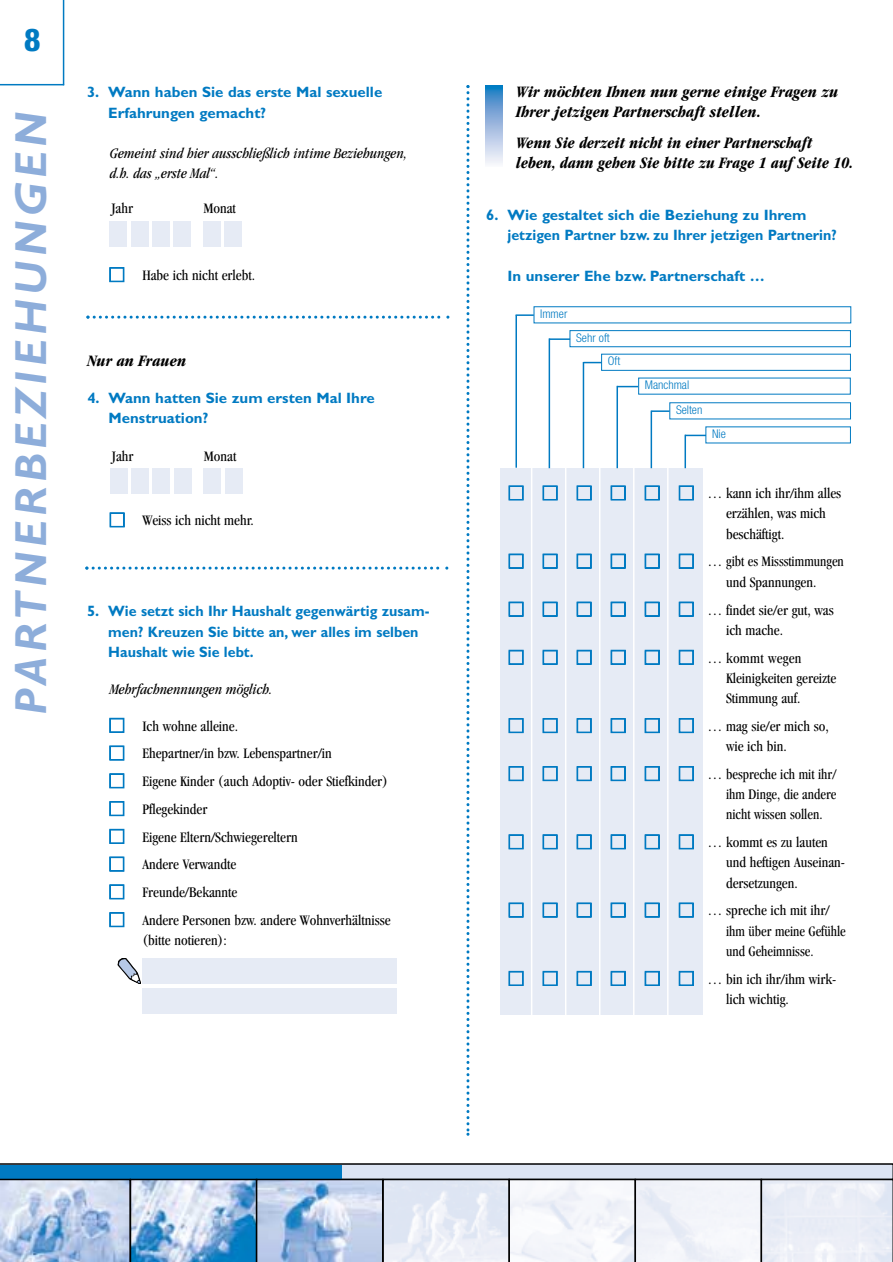
<style>
.page{position:relative;width:893px;height:1262px;background:#fff}
.page>*{position:absolute;margin:0;border:0;box-sizing:border-box;transform-origin:0 0}
.t1{font:italic 700 45px "Gill Sans";letter-spacing:.105em;color:#8dadda}
.t2{font:800 condensed 31.5px "Helvetica Neue";color:#007ac2}
.t3{font:italic 700 condensed 16.5px/20.2px "Garamond";color:#000}
.t4{font:italic 700 condensed 16.5px/20.2px "Garamond";color:#000;scale:.96 1}
.t5{font:condensed 15px/20.2px "Garamond";color:#000}
.t6{font:700 15px/20.2px "Gill Sans";color:#007ac2}
.t7{font:italic condensed 15px/20.2px "Garamond";color:#000}
.t8{font:300 condensed 12px/23.5px "Helvetica Neue";color:#007ac2}
.s1{font-family:"Dingb Nr 2";font-stretch:normal;font-size:18px;color:#007ac2}
</style>
<div class="page">
<svg style="left:466px;top:85px;width:3px;height:1050px"></svg>
<div style="left:499px;top:468px;width:203px;height:546px;background:#e6ebf5"></div>
<hr style="left:531px;top:467px;width:1px;height:549px;background:#fff">
<hr style="left:565px;top:467px;width:1px;height:550px;background:#fff">
<hr style="left:599px;top:467px;width:1px;height:550px;background:#fff">
<hr style="left:633px;top:467px;width:1px;height:550px;background:#fff">
<hr style="left:667px;top:467px;width:1px;height:549px;background:#fff">
<div style="left:110px;top:221px;width:17px;height:25px;background:#e6ebf5"></div>
<div style="left:131px;top:221px;width:17px;height:25px;background:#e6ebf5"></div>
<div style="left:152px;top:221px;width:17px;height:25px;background:#e6ebf5"></div>
<div style="left:174px;top:221px;width:17px;height:25px;background:#e6ebf5"></div>
<div style="left:203px;top:221px;width:17px;height:25px;background:#e6ebf5"></div>
<div style="left:225px;top:221px;width:17px;height:25px;background:#e6ebf5"></div>
<svg style="left:86px;top:316px;width:363px;height:3px"></svg>
<div style="left:110px;top:468px;width:17px;height:26px;background:#e6ebf5"></div>
<div style="left:132px;top:468px;width:17px;height:26px;background:#e6ebf5"></div>
<div style="left:153px;top:468px;width:17px;height:26px;background:#e6ebf5"></div>
<div style="left:174px;top:468px;width:17px;height:26px;background:#e6ebf5"></div>
<div style="left:204px;top:468px;width:17px;height:26px;background:#e6ebf5"></div>
<div style="left:225px;top:468px;width:17px;height:26px;background:#e6ebf5"></div>
<svg style="left:85px;top:566px;width:363px;height:3px"></svg>
<div style="left:142px;top:958px;width:255px;height:25px;background:#e6ebf5"></div>
<svg style="left:117px;top:958px;width:24px;height:25px"></svg>
<div style="left:142px;top:988px;width:255px;height:25px;background:#e6ebf5"></div>
<div style="left:569px;top:330px;width:281px;height:17px;border:1px solid #007ac2"></div>
<hr style="left:549px;top:338px;width:21px;height:2px;background:#007ac2">
<hr style="left:548px;top:338px;width:2px;height:130px;background:#007ac2">
<svg style="left:515px;top:314px;width:19px;height:2px"></svg>
<div style="left:601px;top:354px;width:249px;height:17px;border:1px solid #007ac2"></div>
<svg style="left:618px;top:386px;width:20px;height:1px"></svg>
<hr style="left:616px;top:386px;width:2px;height:82px;background:#007ac2">
<svg style="left:584px;top:362px;width:17px;height:1px"></svg>
<hr style="left:582px;top:362px;width:2px;height:106px;background:#007ac2">
<svg style="left:686px;top:435px;width:20px;height:1px"></svg>
<hr style="left:684px;top:435px;width:2px;height:33px;background:#007ac2">
<svg style="left:652px;top:410px;width:17px;height:2px"></svg>
<hr style="left:650px;top:410px;width:2px;height:58px;background:#007ac2">
<hr style="left:515px;top:315px;width:2px;height:153px;background:#007ac2">
<svg style="left:0;top:1163px;width:892px;height:98px"></svg>
<svg style="left:485px;top:86px;width:17px;height:78px"></svg>
<hr style="left:0;top:84px;width:64px;height:1px;background:#007ac2">
<hr style="left:63px;top:0;width:1px;height:85px;background:#007ac2">
<h2 class="t2" style="left:24px;top:29px;width:18px">8</h2>
<h1 class="t1" style="left:15px;top:714px;width:604px;rotate:-90deg">PARTNERBEZIEHUNGEN</h1>
<p class="t6" style="left:108px;top:84px;width:275px;text-indent:-21px">3. Wann haben Sie das erste Mal sexuelle<br>Erfahrungen gemacht?</p>
<p class="t7" style="left:110px;top:144px;width:299px">Gemeint sind hier ausschließlich intime Beziehungen, d.h. das „erste Mal“.</p>
<p class="t5" style="left:111px;top:200px;width:23px">Jahr</p>
<p class="t5" style="left:203px;top:200px;width:34px">Monat</p>
<p class="t5" style="left:109px;top:266px;width:148px"><span class="s1">Q</span> Habe ich nicht erlebt.</p>
<p class="t3" style="left:87px;top:352px;width:100px">Nur an Frauen</p>
<p class="t6" style="left:109px;top:390px;width:268px;text-indent:-21px">4. Wann hatten Sie zum ersten Mal Ihre<br>Menstruation?</p>
<p class="t5" style="left:112px;top:447px;width:23px">Jahr</p>
<p class="t5" style="left:204px;top:447px;width:34px">Monat</p>
<p class="t5" style="left:109px;top:511px;width:146px"><span class="s1">Q</span> Weiss ich nicht mehr.</p>
<p class="t6" style="left:108px;top:603px;width:323px;text-indent:-21px">5. Wie setzt sich Ihr Haushalt gegenwärtig zusam&shy;men? Kreuzen Sie bitte an, wer alles im selben<br>Haushalt wie Sie lebt.</p>
<p class="t7" style="left:110px;top:680px;width:164px">Mehrfachnennungen möglich.</p>
<p class="t5" style="left:109px;top:713px;width:283px;line-height:27.8px"><span class="s1">Q</span> Ich wohne alleine.<br><span class="s1">Q</span> Ehepartner/in bzw. Lebenspartner/in<br><span class="s1">Q</span> Eigene Kinder (auch Adoptiv- oder Stiefkinder)<br><span class="s1">Q</span> Pflegekinder<br><span class="s1">Q</span> Eigene Eltern/Schwiegereltern<br><span class="s1">Q</span> Andere Verwandte<br><span class="s1">Q</span> Freunde/Bekannte<br><span class="s1">Q</span> Andere Personen bzw. andere Wohnverhältnisse</p>
<p class="t5" style="left:142px;top:931px;width:86px">(bitte notieren):</p>
<p class="t3" style="left:516px;top:83px;width:324px">Wir möchten Ihnen nun gerne einige Fragen zu<br>Ihrer jetzigen Partnerschaft stellen.</p>
<p class="t4" style="left:516px;top:134px;width:353px">Wenn Sie derzeit nicht in einer Partnerschaft leben, dann gehen Sie bitte zu Frage 1 auf Seite 10.</p>
<p class="t6" style="left:507px;top:206px;width:331px;text-indent:-21px">6. Wie gestaltet sich die Beziehung zu Ihrem jetzigen Partner bzw. zu Ihrer jetzigen Partnerin?</p>
<p class="t6" style="left:507px;top:267px;width:259px">In unserer Ehe bzw. Partnerschaft …</p>
<p class="t8" style="left:540px;top:303px;width:29px">Immer</p>
<p class="t8" style="left:607px;top:327px;width:14px;text-indent:-32px">Sehr oft<br>Oft</p>
<p class="t8" style="left:676px;top:374px;width:28px;line-height:24.8px;text-indent:-31px">Manchmal<br>Selten</p>
<p class="t8" style="left:712px;top:423px;width:15px">Nie</p>
<p class="t5" style="left:726px;top:484px;width:117px;text-indent:-218px"><span class="s1">Q Q Q Q Q Q</span> … kann ich ihr/ihm alles erzählen, was mich beschäftigt.</p>
<p class="t5" style="left:726px;top:553px;width:119px;text-indent:-218px"><span class="s1">Q Q Q Q Q Q</span> … gibt es Missstimmungen und Spannungen.</p>
<p class="t5" style="left:726px;top:601px;width:109px;text-indent:-218px"><span class="s1">Q Q Q Q Q Q</span> … findet sie/er gut, was ich mache.</p>
<p class="t5" style="left:726px;top:649px;width:112px;text-indent:-218px"><span class="s1">Q Q Q Q Q Q</span> … kommt wegen<br>Kleinigkeiten gereizte<br>Stimmung auf.</p>
<p class="t5" style="left:726px;top:717px;width:104px;text-indent:-218px"><span class="s1">Q Q Q Q Q Q</span> … mag sie/er mich so, wie ich bin.</p>
<p class="t5" style="left:726px;top:765px;width:112px;text-align:justify;text-indent:-218px"><span class="s1">Q Q Q Q Q Q</span> … bespreche ich mit ihr/ ihm Dinge, die andere nicht wissen sollen.</p>
<p class="t5" style="left:726px;top:833px;width:120px;text-indent:-218px"><span class="s1">Q Q Q Q Q Q</span> … kommt es zu lauten und heftigen Auseinan&shy;dersetzungen.</p>
<p class="t5" style="left:726px;top:901px;width:121px;text-indent:-218px"><span class="s1">Q Q Q Q Q Q</span> … spreche ich mit ihr/ ihm über meine Gefühle und Geheimnisse.</p>
<p class="t5" style="left:726px;top:970px;width:112px;text-indent:-218px"><span class="s1">Q Q Q Q Q Q</span> … bin ich ihr/ihm wirk&shy;lich wichtig.</p>
</div>
